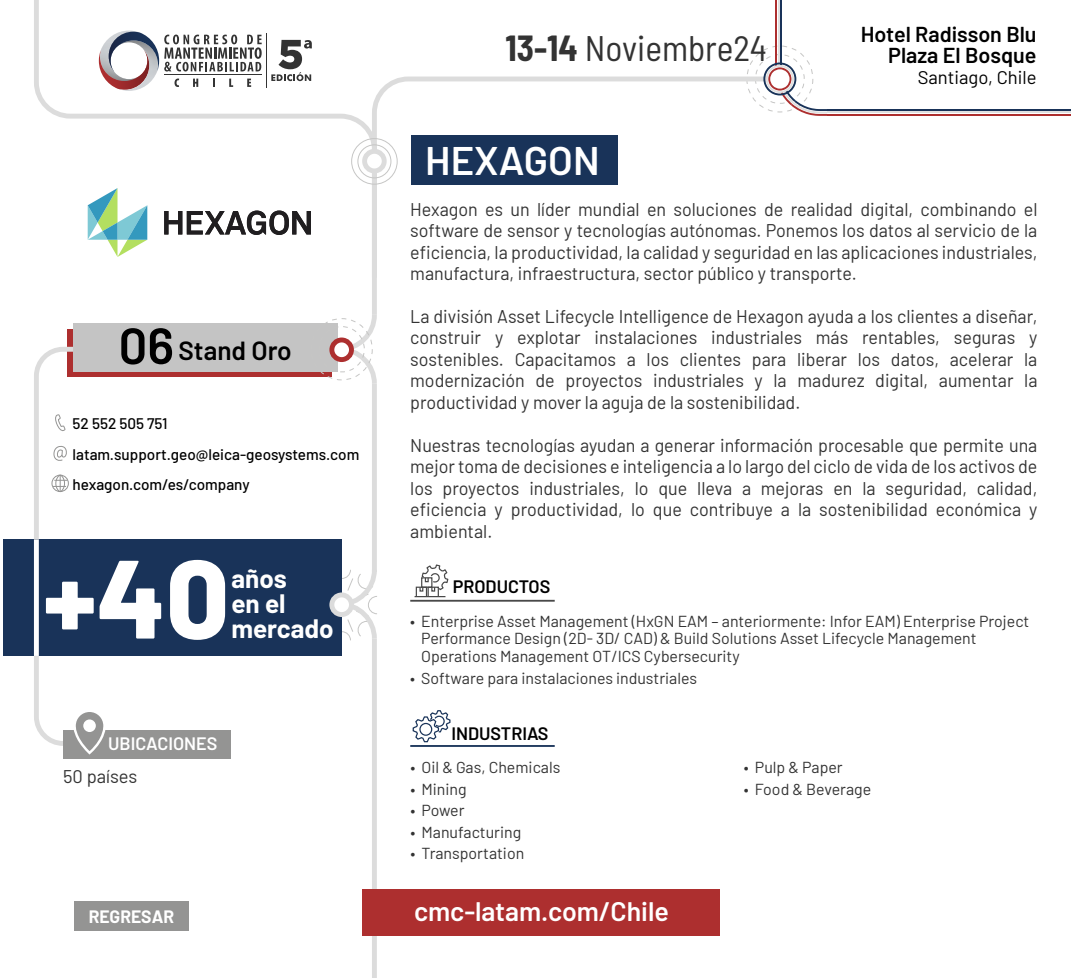
<style>
.page{position:relative;width:1071px;height:978px;background:#fff}
.page>*{position:absolute;margin:0;border:0;box-sizing:border-box;transform-origin:0 0}
.t1{font:800 110.95px "Barlow";color:#fff}
.t2{font:600 39.9px "Barlow";color:#fff}
.t3{font:semi-condensed 35.35px "Barlow";color:#333}
.t4{font:600 26.78px "Barlow";color:#fff}
.t5{font:600 26.25px "Barlow";color:#000}
.t6{font:700 26.07px/25px "Barlow";color:#fff}
.t7{font:600 21.53px/21.2px "Barlow";color:#000;text-align:right}
.t8{font:18.38px/21.5px "Barlow";color:#333;text-align:justify}
.t9{font:18.38px "Barlow";color:#000}
.t10{font:600 18.03px "Barlow";color:#000}
.t11{font:600 18.03px "Barlow";color:#fff}
.t12{font:700 17.5px "Barlow";color:#fff}
.t13{font:15.92px/17.7px "Barlow";color:#333}
.t14{font:500 15.4px/30.6px "Barlow";color:#000}
.s1{font-size:50.57px}
.s2{font-weight:700}
</style>
<div class="page">
<hr style="left:780px;top:0;width:2px;height:35px;background:#193359">
<hr style="left:775px;top:0;width:2px;height:35px;background:#ad2f2f">
<hr style="left:778px;top:0;width:2px;height:35px;background:#e0e0e0">
<hr style="left:780px;top:35px;width:2px;height:36px;background:#193359">
<hr style="left:775px;top:35px;width:2px;height:36px;background:#ad2f2f">
<hr style="left:778px;top:35px;width:2px;height:36px;background:#e0e0e0">
<hr style="left:827px;top:109px;width:36px;height:2px;background:#193359">
<hr style="left:827px;top:114px;width:36px;height:2px;background:#ad2f2f">
<hr style="left:827px;top:111px;width:36px;height:2px;background:#e0e0e0">
<hr style="left:863px;top:109px;width:36px;height:2px;background:#193359">
<hr style="left:863px;top:114px;width:36px;height:2px;background:#ad2f2f">
<hr style="left:863px;top:111px;width:36px;height:2px;background:#e0e0e0">
<hr style="left:899px;top:109px;width:36px;height:2px;background:#193359">
<hr style="left:899px;top:114px;width:36px;height:2px;background:#ad2f2f">
<hr style="left:899px;top:111px;width:36px;height:2px;background:#e0e0e0">
<hr style="left:935px;top:109px;width:37px;height:2px;background:#193359">
<hr style="left:935px;top:114px;width:37px;height:2px;background:#ad2f2f">
<hr style="left:935px;top:111px;width:37px;height:2px;background:#e0e0e0">
<hr style="left:972px;top:109px;width:36px;height:2px;background:#193359">
<hr style="left:972px;top:114px;width:36px;height:2px;background:#ad2f2f">
<hr style="left:972px;top:111px;width:36px;height:2px;background:#e0e0e0">
<hr style="left:1008px;top:109px;width:36px;height:2px;background:#193359">
<hr style="left:1008px;top:114px;width:36px;height:2px;background:#ad2f2f">
<hr style="left:1008px;top:111px;width:36px;height:2px;background:#e0e0e0">
<hr style="left:1044px;top:109px;width:27px;height:2px;background:#193359">
<hr style="left:1044px;top:114px;width:27px;height:2px;background:#ad2f2f">
<hr style="left:1044px;top:111px;width:27px;height:2px;background:#e0e0e0">
<div style="left:372px;top:383px;width:5px;height:189px;background:#dcdcdc"></div>
<svg style="left:34px;top:0;width:343px;height:310px"></svg>
<svg style="left:370px;top:74px;width:382px;height:208px"></svg>
<svg style="left:342px;top:569px;width:35px;height:64px"></svg>
<svg style="left:63px;top:633px;width:316px;height:344px"></svg>
<div style="left:3px;top:539px;width:339px;height:117px;background:#193359"></div>
<div style="left:332px;top:594px;width:19px;height:20px;background:#fff;border-radius:50%"></div>
<div style="left:329px;top:592px;width:25px;height:25px;border:5px solid #dcdcdc;border-radius:50%"></div>
<div style="left:362px;top:888px;width:358px;height:47px;background:#ad2f2f"></div>
<div style="left:34px;top:539px;width:5px;height:116px;background:#fff"></div>
<svg style="left:33px;top:344px;width:283px;height:200px"></svg>
<div style="left:63px;top:729px;width:168px;height:29px;background:#949493"></div>
<div style="left:73px;top:323px;width:265px;height:48px;background:#c4c4c4"></div>
<div style="left:365px;top:151px;width:19px;height:20px;background:#fff;border-radius:50%"></div>
<div style="left:362px;top:149px;width:25px;height:24px;border:5px solid #dcdcdc;border-radius:50%"></div>
<svg style="left:752px;top:53px;width:75px;height:63px"></svg>
<svg style="left:33px;top:651px;width:156px;height:103px"></svg>
<div style="left:83px;top:719px;width:13px;height:12px;background:#fff;border-radius:50%"></div>
<div style="left:351px;top:138px;width:47px;height:46px;border:1px solid #c6c6c5;border-radius:50%"></div>
<div style="left:358px;top:144px;width:33px;height:34px;border:1px solid #c6c6c5;border-radius:50%"></div>
<svg style="left:316px;top:310px;width:61px;height:74px"></svg>
<svg style="left:55px;top:413px;width:11px;height:19px"></svg>
<svg style="left:53px;top:444px;width:15px;height:17px"></svg>
<hr style="left:410px;top:599px;width:145px;height:2px;background:#494949">
<div style="left:416px;top:586px;width:11px;height:11px;border:1px solid #494949"></div>
<div style="left:428px;top:586px;width:11px;height:11px;border:1px solid #494949"></div>
<svg style="left:419px;top:564px;width:30px;height:29px"></svg>
<hr style="left:415px;top:596px;width:30px;height:1px;background:#494949">
<div style="left:52px;top:474px;width:17px;height:18px;border:1px solid #949493;border-radius:50%"></div>
<div style="left:55px;top:474px;width:10px;height:18px;border:1px solid #949493;border-radius:50%"></div>
<svg style="left:53px;top:475px;width:14px;height:16px"></svg>
<hr style="left:410px;top:744px;width:145px;height:2px;background:#193359">
<svg style="left:412px;top:710px;width:39px;height:32px"></svg>
<hr style="left:266px;top:33px;width:1px;height:55px;background:#333">
<svg style="left:99px;top:31px;width:163px;height:60px"></svg>
<svg style="left:271px;top:40px;width:41px;height:41px"></svg>
<svg style="left:164px;top:210px;width:147px;height:25px"></svg>
<svg style="left:88px;top:188px;width:59px;height:69px"></svg>
<div style="left:74px;top:900px;width:115px;height:30px;background:#949493"></div>
<h3 class="t5" style="left:119px;top:331px;width:175px"><span class="s1">06</span> Stand Oro</h3>
<p class="t14" style="left:73px;top:406px;width:288px">52 552 505 751 latam.support.geo@leica-geosystems.com hexagon.com/es/company</p>
<h1 class="t1" style="left:43px;top:515px;width:188px">+40</h1>
<h3 class="t6" style="left:231px;top:563px;width:104px">años<br>en el mercado</h3>
<p class="t11" style="left:108px;top:730px;width:111px">UBICACIONES</p>
<p class="t8" style="left:63px;top:764px;width:76px">50 países</p>
<p class="t12" style="left:89px;top:903px;width:87px">REGRESAR</p>
<h3 class="t3" style="left:506px;top:23px;width:263px"><span class="s2">13-14</span> Noviembre24</h3>
<h2 class="t2" style="left:425px;top:131px;width:176px">HEXAGON</h2>
<p class="t7" style="left:861px;top:22px;width:177px">Hotel Radisson Blu<br>Plaza El Bosque</p>
<p class="t9" style="left:918px;top:64px;width:120px">Santiago, Chile</p>
<p class="t8" style="left:410px;top:197px;width:629px">Hexagon es un líder mundial en soluciones de realidad digital, combinando el software de sensor y tecnologías autónomas. Ponemos los datos al servicio de la eficiencia, la productividad, la calidad y seguridad en las aplicaciones industriales, manufactura, infraestructura, sector público y transporte.</p>
<p class="t8" style="left:410px;top:304px;width:629px">La división Asset Lifecycle Intelligence de Hexagon ayuda a los clientes a diseñar, construir y explotar instalaciones industriales más rentables, seguras y sostenibles. Capacitamos a los clientes para liberar los datos, acelerar la modernización de proyectos industriales y la madurez digital, aumentar la productividad y mover la aguja de la sostenibilidad.</p>
<p class="t8" style="left:410px;top:433px;width:629px">Nuestras tecnologías ayudan a generar información procesable que permite una mejor toma de decisiones e inteligencia a lo largo del ciclo de vida de los activos de los proyectos industriales, lo que lleva a mejoras en la seguridad, calidad, eficiencia y productividad, lo que contribuye a la sostenibilidad económica y ambiental.</p>
<p class="t10" style="left:453px;top:573px;width:99px">PRODUCTOS</p>
<p class="t13" style="left:421px;top:610px;width:610px;text-indent:-11px">• Enterprise Asset Management (HxGN EAM – anteriormente: Infor EAM) Enterprise Project<br>Performance Design (2D- 3D/ CAD) &amp; Build Solutions Asset Lifecycle Management<br>Operations Management OT/ICS Cybersecurity</p>
<p class="t13" style="left:410px;top:667px;width:288px">• Software para instalaciones industriales</p>
<p class="t10" style="left:452px;top:720px;width:99px">INDUSTRIAS</p>
<p class="t13" style="left:411px;top:757px;width:151px">• Oil &amp; Gas, Chemicals</p>
<p class="t13" style="left:411px;top:778px;width:58px">• Mining</p>
<p class="t13" style="left:411px;top:800px;width:56px">• Power</p>
<p class="t13" style="left:411px;top:821px;width:112px">• Manufacturing</p>
<p class="t13" style="left:411px;top:843px;width:115px">• Transportation</p>
<h3 class="t4" style="left:414px;top:891px;width:256px">cmc-latam.com/Chile</h3>
<p class="t13" style="left:744px;top:757px;width:100px">• Pulp &amp; Paper</p>
<p class="t13" style="left:744px;top:778px;width:129px">• Food &amp; Beverage</p>
</div>
